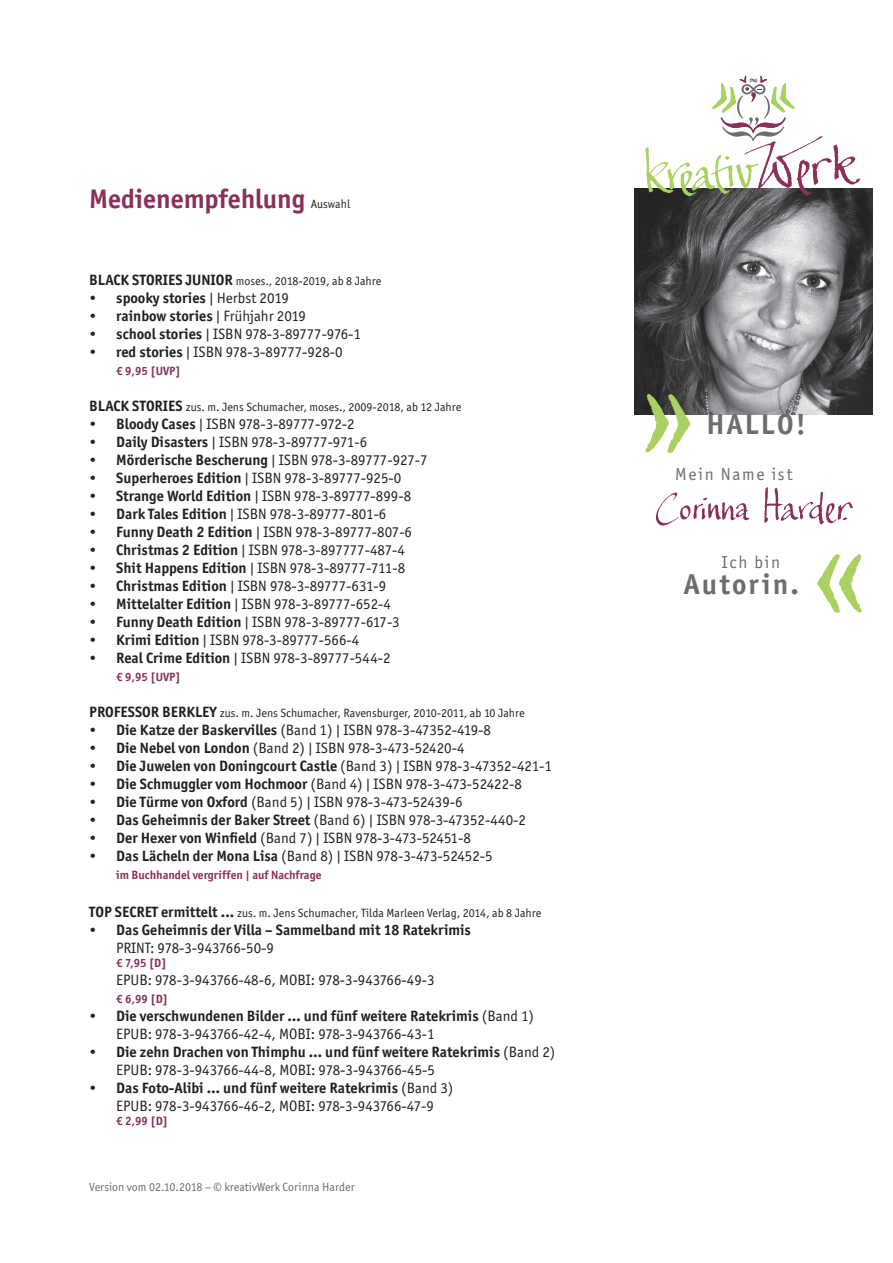
<style>
.page{position:relative;width:893px;height:1263px;background:#fff}
.page>*{position:absolute;margin:0;border:0;box-sizing:border-box;transform-origin:0 0}
.t1{font:700 28.8px "Officina Sans ITC Std";letter-spacing:.075em;color:#6c6d70}
.t2{font:700 27px "Officina Sans ITC Std";color:#89305b}
.t3{font:17.4px "Officina Sans ITC Std";letter-spacing:.1em;color:#6c6d70}
.t4{font:15px/18px "Officina Sans ITC Std";color:#231f20}
.t5{font:700 15px "Officina Sans ITC Std";color:#231f20}
.t6{font:12px "Officina Sans ITC Std";color:#231f20}
.t7{font:700 12px "Officina Sans ITC Std";color:#89305b}
.t8{font:12px "Officina Sans ITC Std";color:#6c6d70}
.s1{font-weight:700;font-size:15px}
.s2{font-weight:400}
.s3{font-weight:700}
</style>
<div class="page">
<img style="left:634px;top:188px;width:239px;height:226px">
<svg style="left:645px;top:76px;width:215px;height:120px"></svg>
<svg style="left:817px;top:554px;width:45px;height:59px"></svg>
<svg style="left:645px;top:394px;width:45px;height:59px"></svg>
<svg style="left:656px;top:492px;width:93px;height:34px"></svg>
<svg style="left:764px;top:487px;width:89px;height:37px"></svg>
<h2 class="t2" style="left:89px;top:182px;width:217px">Medienempfehlung</h2>
<p class="t6" style="left:311px;top:197px;width:41px">Auswahl</p>
<p class="t6" style="left:89px;top:274px;width:294px"><span class="s1">BLACK STORIES JUNIOR</span> moses., 2018-2019, ab 8 Jahre</p>
<p class="t5" style="left:89px;top:288px;width:201px">• spooky stories <span class="s2">| Herbst 2019</span></p>
<p class="t5" style="left:89px;top:306px;width:218px">• rainbow stories <span class="s2">| Frühjahr 2019</span></p>
<p class="t4" style="left:89px;top:325px;width:273px"><span class="s3">• school stories</span> | ISBN 978-3-89777-976-1</p>
<p class="t4" style="left:89px;top:343px;width:255px"><span class="s3">• red stories</span> | ISBN 978-3-89777-928-0</p>
<p class="t7" style="left:116px;top:363px;width:66px">€ 9,95 [UVP]</p>
<p class="t6" style="left:89px;top:400px;width:374px"><span class="s1">BLACK STORIES</span> zus. m. Jens Schumacher, moses., 2009-2018, ab 12 Jahre</p>
<p class="t4" style="left:89px;top:415px;width:267px"><span class="s3">• Bloody Cases</span> | ISBN 978-3-89777-972-2</p>
<p class="t4" style="left:89px;top:433px;width:279px"><span class="s3">• Daily Disasters</span> | ISBN 978-3-89777-971-6</p>
<p class="t5" style="left:89px;top:450px;width:340px">• Mörderische Bescherung <span class="s2">| ISBN 978-3-89777-927-7</span></p>
<p class="t4" style="left:89px;top:469px;width:314px"><span class="s3">• Superheroes Edition</span> | ISBN 978-3-89777-925-0</p>
<p class="t4" style="left:89px;top:487px;width:323px"><span class="s3">• Strange World Edition</span> | ISBN 978-3-89777-899-8</p>
<p class="t4" style="left:89px;top:505px;width:299px"><span class="s3">• Dark Tales Edition</span> | ISBN 978-3-89777-801-6</p>
<p class="t4" style="left:89px;top:523px;width:324px"><span class="s3">• Funny Death 2 Edition</span> | ISBN 978-3-89777-807-6</p>
<p class="t4" style="left:89px;top:541px;width:317px"><span class="s3">• Christmas 2 Edition</span> | ISBN 978-3-897777-487-4</p>
<p class="t4" style="left:89px;top:559px;width:317px"><span class="s3">• Shit Happens Edition</span> | ISBN 978-3-89777-711-8</p>
<p class="t4" style="left:89px;top:577px;width:299px"><span class="s3">• Christmas Edition</span> | ISBN 978-3-89777-631-9</p>
<p class="t4" style="left:89px;top:595px;width:303px"><span class="s3">• Mittelalter Edition</span> | ISBN 978-3-89777-652-4</p>
<p class="t4" style="left:89px;top:613px;width:312px"><span class="s3">• Funny Death Edition</span> | ISBN 978-3-89777-617-3</p>
<p class="t4" style="left:89px;top:631px;width:272px"><span class="s3">• Krimi Edition</span> | ISBN 978-3-89777-566-4</p>
<p class="t4" style="left:89px;top:649px;width:303px"><span class="s3">• Real Crime Edition</span> | ISBN 978-3-89777-544-2</p>
<p class="t7" style="left:116px;top:669px;width:66px">€ 9,95 [UVP]</p>
<p class="t6" style="left:89px;top:706px;width:437px"><span class="s1">PROFESSOR BERKLEY</span> zus. m. Jens Schumacher, Ravensburger, 2010-2011, ab 10 Jahre</p>
<p class="t4" style="left:89px;top:721px;width:403px"><span class="s3">• Die Katze der Baskervilles</span> (Band 1) | ISBN 978-3-47352-419-8</p>
<p class="t4" style="left:89px;top:739px;width:377px"><span class="s3">• Die Nebel von London</span> (Band 2) | ISBN 978-3-473-52420-4</p>
<p class="t5" style="left:89px;top:756px;width:464px">• Die Juwelen von Doningcourt Castle <span class="s2">(Band 3) | ISBN 978-3-47352-421-1</span></p>
<p class="t4" style="left:89px;top:775px;width:434px"><span class="s3">• Die Schmuggler vom Hochmoor</span> (Band 4) | ISBN 978-3-473-52422-8</p>
<p class="t4" style="left:89px;top:793px;width:375px"><span class="s3">• Die Türme von Oxford</span> (Band 5) | ISBN 978-3-473-52439-6</p>
<p class="t4" style="left:89px;top:811px;width:438px"><span class="s3">• Das Geheimnis der Baker Street</span> (Band 6) | ISBN 978-3-47352-440-2</p>
<p class="t4" style="left:89px;top:829px;width:383px"><span class="s3">• Der Hexer von Winfield</span> (Band 7) | ISBN 978-3-473-52451-8</p>
<p class="t4" style="left:89px;top:847px;width:405px"><span class="s3">• Das Lächeln der Mona Lisa</span> (Band 8) | ISBN 978-3-473-52452-5</p>
<p class="t7" style="left:116px;top:867px;width:207px">im Buchhandel vergriffen | auf Nachfrage</p>
<p class="t6" style="left:89px;top:906px;width:453px"><span class="s1">TOP SECRET ermittelt ...</span> zus. m. Jens Schumacher, Tilda Marleen Verlag, 2014, ab 8 Jahre</p>
<p class="t5" style="left:89px;top:920px;width:383px">• Das Geheimnis der Villa – Sammelband mit 18 Ratekrimis</p>
<p class="t4" style="left:116px;top:938px;width:159px">PRINT: 978-3-943766-50-9</p>
<p class="t7" style="left:116px;top:955px;width:52px">€ 7,95 [D]</p>
<p class="t4" style="left:116px;top:971px;width:320px">EPUB: 978-3-943766-48-6, MOBI: 978-3-943766-49-3</p>
<p class="t7" style="left:116px;top:991px;width:53px">€ 6,99 [D]</p>
<p class="t4" style="left:116px;top:1007px;width:419px;text-indent:-27px"><span class="s3">• Die verschwundenen Bilder … und fünf weitere Ratekrimis</span> (Band 1)<br>EPUB: 978-3-943766-42-4, MOBI: 978-3-943766-43-1</p>
<p class="t4" style="left:116px;top:1043px;width:441px;text-indent:-27px"><span class="s3">• Die zehn Drachen von Thimphu … und fünf weitere Ratekrimis</span> (Band 2)<br>EPUB: 978-3-943766-44-8, MOBI: 978-3-943766-45-5</p>
<p class="t4" style="left:89px;top:1079px;width:366px;text-align:center"><span class="s3">• Das Foto-Alibi … und fünf weitere Ratekrimis</span> (Band 3)<br>EPUB: 978-3-943766-46-2, MOBI: 978-3-943766-47-9</p>
<p class="t7" style="left:116px;top:1114px;width:53px">€ 2,99 [D]</p>
<p class="t8" style="left:89px;top:1180px;width:267px">Version vom 02.10.2018 – © kreativWerk Corinna Harder</p>
<h1 class="t1" style="left:706px;top:406px;width:101px">HALLO!</h1>
<p class="t3" style="left:675px;top:464px;width:119px">Mein Name ist</p>
<p class="t3" style="left:722px;top:552px;width:60px">Ich bin</p>
<h1 class="t1" style="left:684px;top:566px;width:116px">Autorin.</h1>
</div>
